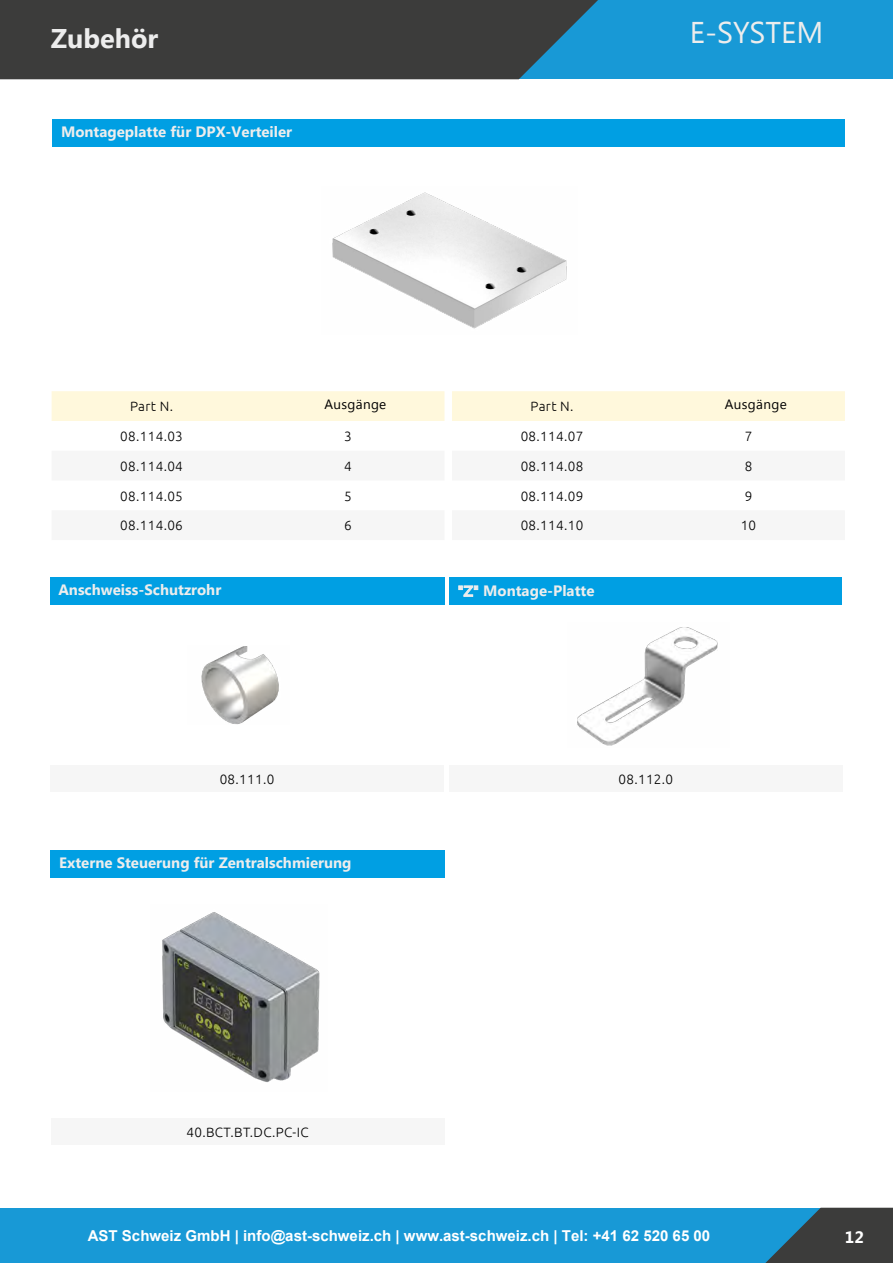
<style>
.page{position:relative;width:893px;height:1263px;background:#fff}
.page>*{position:absolute;margin:0;border:0;box-sizing:border-box;transform-origin:0 0}
.t1{font:30px "Myanmar Text";color:#ededed}
.t2{font:700 27px "Myanmar Text";color:#ededed}
.t3{font:700 16.5px "Myanmar Text";color:#fff}
.t4{font:700 15px "Myanmar Text";color:#ededed}
.t5{font:700 15px "Arial";color:#fff}
.t6{font:300 13.5px "Ubuntu";letter-spacing:.025em;color:#000}
.t7{font:13.5px "Myanmar Text";letter-spacing:.025em;color:#000}
.s1{font-family:"Montserrat";font-weight:400}
</style>
<div class="page">
<div style="left:0;top:0;width:893px;height:79px;background:#1899d6"></div>
<div style="left:0;top:0;width:598px;height:79px;background:#3c3c3b"></div>
<div style="left:0;top:1208px;width:893px;height:55px;background:#1899d6"></div>
<svg style="left:765px;top:1208px;width:128px;height:55px"></svg>
<div style="left:50px;top:578px;width:394px;height:27px;background:#009fe3"></div>
<div style="left:449px;top:578px;width:392px;height:27px;background:#009fe3"></div>
<div style="left:449px;top:765px;width:394px;height:27px;background:#f6f6f6"></div>
<div style="left:50px;top:765px;width:394px;height:27px;background:#f6f6f6"></div>
<img style="left:201px;top:646px;width:78px;height:78px">
<img style="left:577px;top:627px;width:141px;height:119px">
<div style="left:53px;top:119px;width:792px;height:28px;background:#009fe3"></div>
<div style="left:52px;top:391px;width:392px;height:30px;background:#fff8dc"></div>
<div style="left:452px;top:391px;width:393px;height:30px;background:#fff8dc"></div>
<img style="left:332px;top:192px;width:235px;height:137px">
<div style="left:51px;top:850px;width:394px;height:28px;background:#009fe3"></div>
<div style="left:51px;top:1118px;width:393px;height:26px;background:#f6f6f6"></div>
<img style="left:162px;top:912px;width:158px;height:171px">
<h2 class="t2" style="left:51px;top:23px;width:109px">Zubehör</h2>
<h1 class="t1" style="left:690px;top:15px;width:135px">E-SYSTEM</h1>
<p class="t4" style="left:61px;top:123px;width:233px">Montageplatte für DPX-Verteiler</p>
<p class="t6" style="left:130px;top:398px;width:45px">Part N.</p>
<p class="t7" style="left:324px;top:397px;width:63px">Ausgänge</p>
<p class="t6" style="left:120px;top:428px;width:64px">08.114.03</p>
<p class="t6" style="left:344px;top:428px;width:9px">3</p>
<p class="t6" style="left:120px;top:458px;width:64px">08.114.04</p>
<p class="t6" style="left:344px;top:458px;width:9px">4</p>
<p class="t6" style="left:120px;top:488px;width:64px">08.114.05</p>
<p class="t6" style="left:344px;top:488px;width:9px">5</p>
<p class="t6" style="left:120px;top:517px;width:64px">08.114.06</p>
<p class="t6" style="left:344px;top:517px;width:9px">6</p>
<p class="t6" style="left:530px;top:398px;width:45px">Part N.</p>
<p class="t7" style="left:725px;top:397px;width:63px">Ausgänge</p>
<p class="t6" style="left:521px;top:428px;width:64px">08.114.07</p>
<p class="t6" style="left:745px;top:428px;width:9px">7</p>
<p class="t6" style="left:521px;top:458px;width:64px">08.114.08</p>
<p class="t6" style="left:745px;top:458px;width:9px">8</p>
<p class="t6" style="left:521px;top:488px;width:64px">08.114.09</p>
<p class="t6" style="left:745px;top:488px;width:9px">9</p>
<p class="t6" style="left:521px;top:517px;width:64px">08.114.10</p>
<p class="t6" style="left:741px;top:517px;width:17px">10</p>
<p class="t4" style="left:58px;top:581px;width:164px">Anschweiss-Schutzrohr</p>
<p class="t4" style="left:458px;top:582px;width:138px"><span class="s1">"Z"</span> Montage-Platte</p>
<p class="t6" style="left:220px;top:771px;width:56px">08.111.0</p>
<p class="t6" style="left:618px;top:771px;width:56px">08.112.0</p>
<p class="t4" style="left:59px;top:854px;width:294px">Externe Steuerung für Zentralschmierung</p>
<p class="t6" style="left:186px;top:1124px;width:124px">40.BCT.BT.DC.PC-IC</p>
<p class="t5" style="left:88px;top:1225px;width:624px">AST Schweiz GmbH | info@ast-schweiz.ch | www.ast-schweiz.ch | Tel: +41 62 520 65 00</p>
<p class="t3" style="left:845px;top:1227px;width:20px">12</p>
</div>
